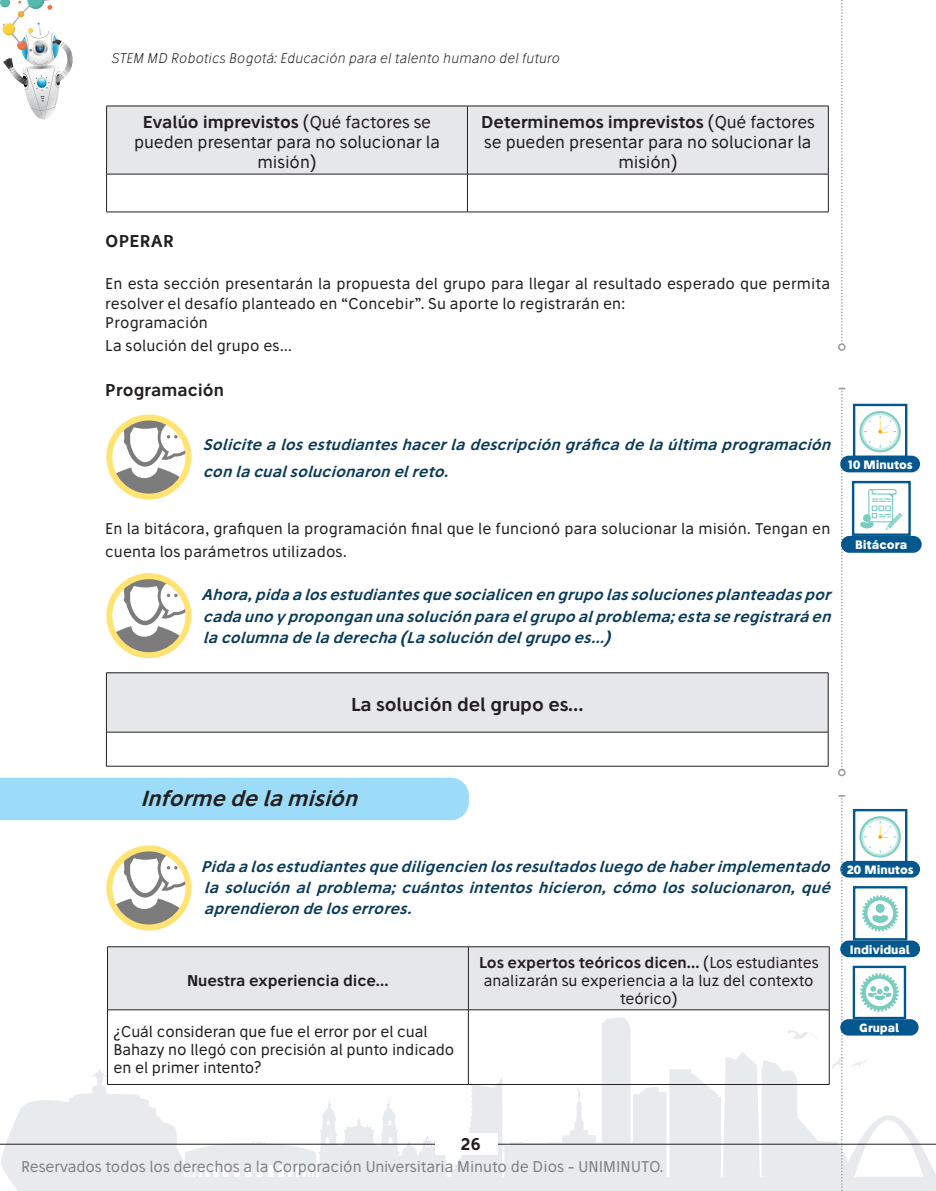
<style>
.page{position:relative;width:936px;height:1191px;background:#fff}
.page>*{position:absolute;margin:0;border:0;box-sizing:border-box;transform-origin:0 0}
.t1{font:italic 600 21px "Stilu";color:#231f20}
.texto_tabla{font:600 18px "Stilu";color:#231f20}
.texto_tabla-2{font:16.5px/19.8px "Stilu";color:#231f20;text-align:center}
.texto_normal{font:600 16.5px "Stilu";letter-spacing:.01em;color:#231f20}
.t2{font:italic 600 15px/21.3px "Stilu";color:#0a3b59;text-align:justify}
.texto_normal-2{font:15px/19.5px "Stilu";letter-spacing:.01em;color:#231f20}
.texto_tabla-3{font:15px/18px "Stilu";color:#231f20;text-align:center}
.t3{font:15px "Stilu";color:#808285}
.texto_tabla-4{font:600 15px "Stilu";color:#231f20}
.t4{font:italic 300 13.5px "Stilu";letter-spacing:.01em;color:#231f20}
.t5{font:700 11.85px "Stilu";color:#fff}
.t6{font:700 11.7px "Stilu";color:#fff}
.t7{font:700 11.55px "Stilu";color:#fff}
.s1{font-weight:600}
</style>
<div class="page">
<svg style="left:88px;top:1017px;width:847px;height:174px"></svg>
<svg style="left:1px;top:1093px;width:87px;height:98px"></svg>
<hr style="left:0;top:1144px;width:935px;height:1px;background:#231f20">
<div style="left:435px;top:1133px;width:62px;height:22px;background:#fff"></div>
<svg style="left:0;top:0;width:73px;height:119px"></svg>
<div style="left:0;top:777px;width:469px;height:43px;background:#9cdcf8"></div>
<div style="left:852px;top:809px;width:55px;height:54px;background:#fff;border:2px solid #03578f"></div>
<div style="left:840px;top:861px;width:80px;height:16px;background:#03578f;border-radius:8px"></div>
<svg style="left:859px;top:816px;width:41px;height:41px"></svg>
<svg style="left:109px;top:419px;width:79px;height:77px"></svg>
<div style="left:106px;top:414px;width:85px;height:85px;border:6px solid #fc0;border-radius:50%"></div>
<svg style="left:109px;top:576px;width:79px;height:79px"></svg>
<div style="left:106px;top:573px;width:85px;height:85px;border:6px solid #fc0;border-radius:50%"></div>
<svg style="left:109px;top:848px;width:79px;height:79px"></svg>
<div style="left:106px;top:845px;width:85px;height:85px;border:6px solid #fc0;border-radius:50%"></div>
<svg style="left:841px;top:0;width:1px;height:342px"></svg>
<div style="left:838px;top:343px;width:7px;height:8px;border:2px solid #97999c;border-radius:50%"></div>
<svg style="left:838px;top:388px;width:7px;height:382px"></svg>
<div style="left:838px;top:768px;width:7px;height:8px;border:2px solid #97999c;border-radius:50%"></div>
<div style="left:106px;top:673px;width:722px;height:59px;background:#e6e7e9"></div>
<hr style="left:106px;top:732px;width:1px;height:34px;background:#231f20">
<hr style="left:106px;top:766px;width:722px;height:1px;background:#231f20">
<hr style="left:827px;top:673px;width:1px;height:59px;background:#231f20">
<hr style="left:827px;top:732px;width:1px;height:34px;background:#231f20">
<hr style="left:106px;top:672px;width:722px;height:1px;background:#231f20">
<hr style="left:106px;top:673px;width:1px;height:59px;background:#231f20">
<hr style="left:106px;top:732px;width:722px;height:1px;background:#231f20">
<div style="left:852px;top:404px;width:55px;height:54px;background:#fff;border:2px solid #03578f"></div>
<div style="left:840px;top:456px;width:80px;height:16px;background:#03578f;border-radius:8px"></div>
<svg style="left:859px;top:411px;width:41px;height:41px"></svg>
<svg style="left:861px;top:413px;width:37px;height:37px"></svg>
<svg style="left:863px;top:415px;width:33px;height:33px"></svg>
<div style="left:841px;top:536px;width:80px;height:17px;background:#03578f;border-radius:8px"></div>
<div style="left:851px;top:481px;width:59px;height:55px;background:#fff;border:2px solid #03578f"></div>
<svg style="left:860px;top:489px;width:42px;height:41px"></svg>
<div style="left:108px;top:947px;width:721px;height:62px;background:#e6e7e9"></div>
<hr style="left:107px;top:1009px;width:361px;height:1px;background:#231f20">
<hr style="left:468px;top:1009px;width:361px;height:1px;background:#231f20">
<hr style="left:107px;top:1084px;width:361px;height:1px;background:#231f20">
<hr style="left:468px;top:1084px;width:361px;height:1px;background:#231f20">
<hr style="left:107px;top:946px;width:361px;height:1px;background:#231f20">
<hr style="left:107px;top:947px;width:1px;height:62px;background:#231f20">
<hr style="left:107px;top:1010px;width:1px;height:74px;background:#231f20">
<hr style="left:468px;top:946px;width:361px;height:1px;background:#231f20">
<hr style="left:468px;top:947px;width:1px;height:62px;background:#231f20">
<hr style="left:829px;top:947px;width:1px;height:62px;background:#231f20">
<hr style="left:468px;top:1010px;width:1px;height:74px;background:#231f20">
<hr style="left:829px;top:1010px;width:1px;height:74px;background:#231f20">
<div style="left:852px;top:886px;width:55px;height:54px;background:#fff;border:2px solid #03578f"></div>
<div style="left:840px;top:940px;width:80px;height:17px;background:#03578f;border-radius:8px"></div>
<div style="left:852px;top:965px;width:54px;height:54px;background:#fff;border:2px solid #03578f"></div>
<div style="left:840px;top:1019px;width:78px;height:16px;background:#03578f;border-radius:8px"></div>
<svg style="left:832px;top:795px;width:66px;height:396px"></svg>
<div style="left:107px;top:107px;width:721px;height:67px;background:#e6e7e9"></div>
<hr style="left:106px;top:174px;width:1px;height:38px;background:#231f20">
<hr style="left:106px;top:212px;width:361px;height:1px;background:#231f20">
<hr style="left:467px;top:106px;width:1px;height:68px;background:#231f20">
<hr style="left:467px;top:174px;width:1px;height:38px;background:#231f20">
<hr style="left:828px;top:174px;width:1px;height:38px;background:#231f20">
<hr style="left:467px;top:212px;width:361px;height:1px;background:#231f20">
<hr style="left:106px;top:106px;width:361px;height:1px;background:#231f20">
<hr style="left:106px;top:106px;width:1px;height:68px;background:#231f20">
<hr style="left:467px;top:106px;width:361px;height:1px;background:#231f20">
<hr style="left:828px;top:106px;width:1px;height:68px;background:#231f20">
<hr style="left:106px;top:174px;width:361px;height:1px;background:#231f20">
<hr style="left:467px;top:174px;width:361px;height:1px;background:#231f20">
<p class="t4" style="left:112px;top:50px;width:449px">STEM MD Robotics Bogotá: Educación para el talento humano del futuro</p>
<p class="texto_tabla-2" style="left:134px;top:112px;width:307px"><span class="s1">Evalúo imprevistos</span> (Qué factores se pueden presentar para no solucionar la misión)</p>
<p class="texto_tabla-2" style="left:481px;top:112px;width:335px"><span class="s1">Determinemos imprevistos</span> (Qué factores se pueden presentar para no solucionar la misión)</p>
<p class="texto_normal" style="left:105px;top:230px;width:70px">OPERAR</p>
<p class="texto_normal-2" style="left:105px;top:274px;width:726px">En esta sección presentarán la propuesta del grupo para llegar al resultado esperado que permita resolver el desafío planteado en “Concebir”. Su aporte lo registrarán en:</p>
<p class="texto_normal-2" style="left:105px;top:313px;width:104px">Programación</p>
<p class="texto_normal-2" style="left:105px;top:335px;width:188px">La solución del grupo es…</p>
<p class="texto_normal" style="left:105px;top:379px;width:120px">Programación</p>
<p class="t2" style="left:203px;top:430px;width:634px;line-height:27px">Solicitealosestudianteshacerladescripcióngráficadelaúltimaprogramación conlacualsolucionaronelreto.</p>
<p class="t6" style="left:847px;top:457px;width:67px">10 Minutos</p>
<p class="texto_normal-2" style="left:105px;top:517px;width:726px;line-height:22.5px">En la bitácora, grafiquen la programación final que le funcionó para solucionar la misión. Tengan en cuenta los parámetros utilizados.</p>
<p class="t2" style="left:201px;top:584px;width:636px">Ahora,pidaalosestudiantesquesocialicenengrupolassolucionesplanteadaspor cadaunoyproponganunasoluciónparaelgrupoalproblema;estaseregistraráen lacolumnadeladerecha(Lasolucióndelgrupoes…)</p>
<p class="t5" style="left:855px;top:537px;width:54px">Bitácora</p>
<p class="texto_tabla" style="left:351px;top:693px;width:234px">La solución del grupo es…</p>
<p class="t1" style="left:140px;top:784px;width:225px">Informedelamisión</p>
<p class="t2" style="left:201px;top:855px;width:635px">Pidaalosestudiantesquediligencienlosresultadosluegodehaberimplementado lasoluciónalproblema;cuántosintentoshicieron,cómolossolucionaron,qué aprendierondeloserrores.</p>
<p class="texto_tabla-4" style="left:187px;top:970px;width:203px">Nuestra experiencia dice…</p>
<p class="texto_tabla-3" style="left:113px;top:1022px;width:342px;text-align:left">¿Cuál consideran que fue el error por el cual<br>Bahazy no llegó con precisión al punto indicado en el primer intento?</p>
<p class="texto_tabla-3" style="left:479px;top:953px;width:341px"><span class="s1">Los expertos teóricos dicen…</span> (Los estudiantes analizarán su experiencia a la luz del contexto teórico)</p>
<p class="t6" style="left:846px;top:862px;width:68px">20 Minutos</p>
<p class="t6" style="left:849px;top:941px;width:62px">Individual</p>
<p class="t7" style="left:859px;top:1020px;width:41px">Grupal</p>
<p class="texto_normal" style="left:460px;top:1133px;width:22px">26</p>
<p class="t3" style="left:21px;top:1157px;width:644px">Reservados todos los derechos a la Corporación Universitaria Minuto de Dios - UNIMINUTO.</p>
</div>
